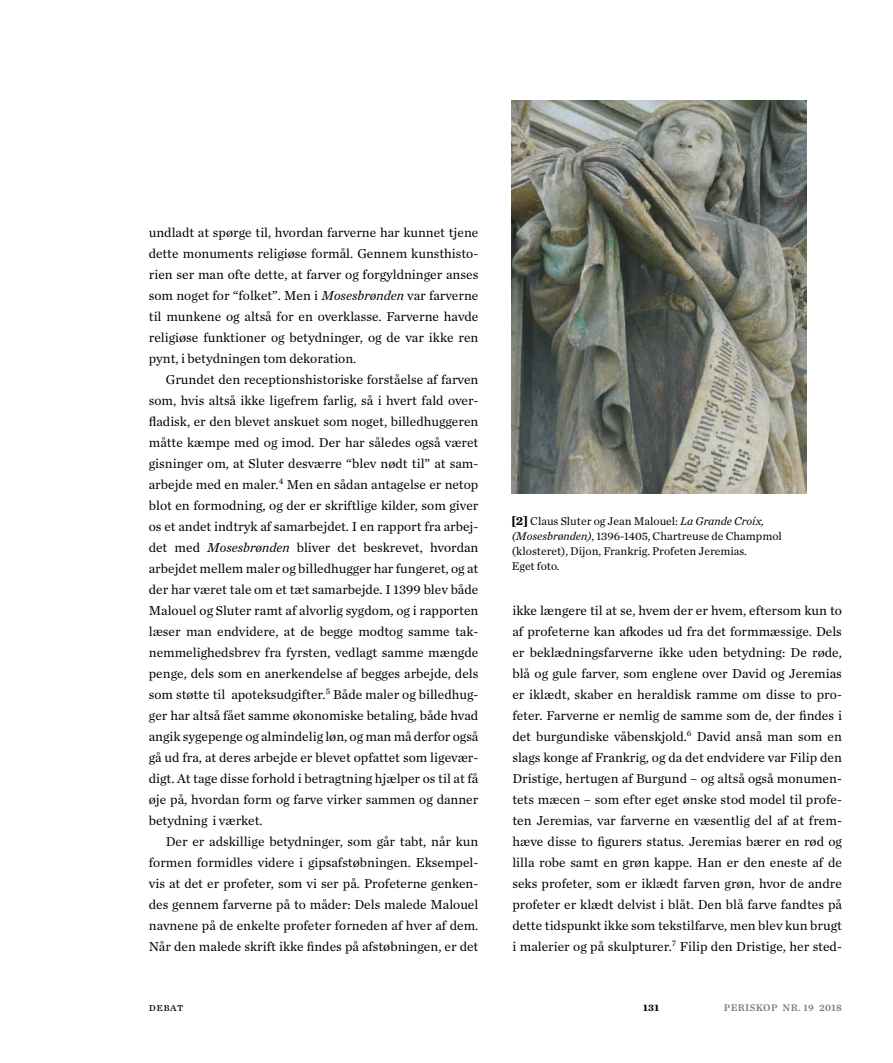
<style>
.page{position:relative;width:893px;height:1063px;background:#fff}
.page>*{position:absolute;margin:0;border:0;box-sizing:border-box;transform-origin:0 0}
.t1{font:13.5px/21px "Chronicle Text G1";color:#000;text-align:justify}
.t2{font:11.7px/15px "Chronicle Text G1";color:#000}
.t3{font:10.05px "Chronicle Text G3 Semi";letter-spacing:.04em;color:#817e7b}
.t4{font:700 10.05px "Chronicle Text G1";color:#000}
.s1{font-style:italic}
.s2{font-family:"Chronicle Text G4";font-weight:700;font-size:12.45px}
</style>
<div class="page">
<img style="left:512px;top:101px;width:294px;height:393px">
<p class="t1" style="left:149px;top:221px;width:331px">undladt at spørge til, hvordan farverne har kunnet tjene dette monuments religiøse formål. Gennem kunsthisto&shy;rien ser man ofte dette, at farver og forgyldninger anses som noget for “folket”. Men i <span class="s1">Mosesbrønden</span> var farverne til munkene og altså for en overklasse. Farverne havde religiøse funktioner og betydninger, og de var ikke ren pynt, i betydningen tom dekoration.</p>
<p class="t1" style="left:149px;top:368px;width:331px;text-indent:17px">Grundet den receptionshistoriske forståelse af farven som, hvis altså ikke ligefrem farlig, så i hvert fald over&shy;fladisk, er den blevet anskuet som noget, billedhuggeren måtte kæmpe med og imod. Der har således også været gisninger om, at Sluter desværre “blev nødt til” at sam&shy;arbejde med en maler.<sup>4</sup> Men en sådan antagelse er netop blot en formodning, og der er skriftlige kilder, som giver os et andet indtryk af samarbejdet. I en rapport fra arbej&shy;det med <span class="s1">Mosesbrønden</span> bliver det beskrevet, hvordan arbejdet mellem maler og billedhugger har fungeret, og at der har været tale om et tæt samarbejde. I 1399 blev både Malouel og Sluter ramt af alvorlig sygdom, og i rapporten læser man endvidere, at de begge modtog samme tak&shy;nemmelighedsbrev fra fyrsten, vedlagt samme mængde penge, dels som en anerkendelse af begges arbejde, dels som støtte til apoteksudgifter.<sup>5</sup> Både maler og billedhug&shy;ger har altså fået samme økonomiske betaling, både hvad angik sygepenge og almindelig løn, og man må derfor også gå ud fra, at deres arbejde er blevet opfattet som ligevær&shy;digt. At tage disse forhold i betragtning hjælper os til at få øje på, hvordan form og farve virker sammen og danner betydning i værket.</p>
<p class="t1" style="left:149px;top:830px;width:331px;text-indent:17px">Der er adskillige betydninger, som går tabt, når kun formen formidles videre i gipsafstøbningen. Eksempel&shy;vis at det er profeter, som vi ser på. Profeterne genken&shy;des gennem farverne på to måder: Dels malede Malouel navnene på de enkelte profeter forneden af hver af dem.<br>Når den malede skrift ikke findes på afstøbningen, er det</p>
<p class="t2" style="left:512px;top:513px;width:272px"><span class="s2">[2]</span> Claus Sluter og Jean Malouel: <span class="s1">La Grande Croix, (Mosesbrønden)</span>, 1396-1405, Chartreuse de Champmol (klosteret), Dijon, Frankrig. Profeten Jeremias.<br>Eget foto.</p>
<p class="t1" style="left:512px;top:600px;width:331px">ikke længere til at se, hvem der er hvem, eftersom kun to af profeterne kan afkodes ud fra det formmæssige. Dels er beklædningsfarverne ikke uden betydning: De røde, blå og gule farver, som englene over David og Jeremias er iklædt, skaber en heraldisk ramme om disse to pro&shy;feter. Farverne er nemlig de samme som de, der findes i det burgundiske våbenskjold.<sup>6</sup> David anså man som en slags konge af Frankrig, og da det endvidere var Filip den Dristige, hertugen af Burgund – og altså også monumen&shy;tets mæcen – som efter eget ønske stod model til profe&shy;ten Jeremias, var farverne en væsentlig del af at frem&shy;hæve disse to figurers status. Jeremias bærer en rød og lilla robe samt en grøn kappe. Han er den eneste af de seks profeter, som er iklædt farven grøn, hvor de andre profeter er klædt delvist i blåt. Den blå farve fandtes på dette tidspunkt ikke som tekstilfarve, men blev kun brugt i malerier og på skulpturer.<sup>7</sup> Filip den Dristige, her sted-</p>
<p class="t2" style="left:149px;top:999px;width:36px">debat</p>
<p class="t4" style="left:643px;top:1000px;width:17px">131</p>
<p class="t3" style="left:724px;top:1000px;width:120px">PERISKOP NR. 19 2018</p>
</div>
